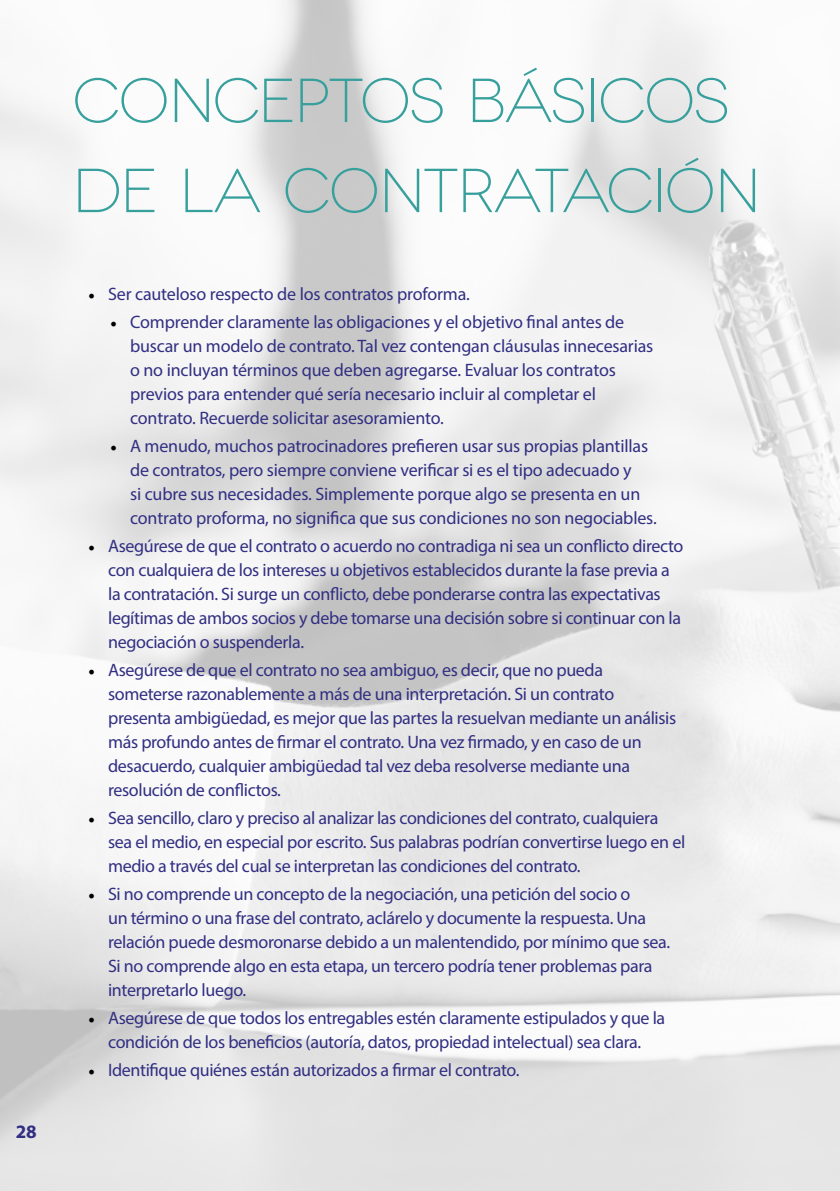
<style>
.page{position:relative;width:840px;height:1191px;background:#fff}
.page>*{position:absolute;margin:0;border:0;box-sizing:border-box;transform-origin:0 0}
.t1{font:300 expanded 62px/90px "Novecento";letter-spacing:-.03em;color:#37a09d}
.t2{font:700 19px "Myriad Pro";color:#312f82}
.t3{font:18px/24px "Myriad Pro";letter-spacing:-.02em;color:#312f82}
.s1{font-family:"Minion Pro";color:#000}
</style>
<div class="page">
<p class="t2" style="left:16px;top:1119px;width:22px">28</p>
<h1 class="t1" style="left:72px;top:56px;width:689px">CONCEPTOS BÁSICOS<br>DE LA CONTRATACIÓN</h1>
<p class="t3" style="left:88px;top:281px;width:383px"><span class="s1">•</span> Ser cauteloso respecto de los contratos proforma.</p>
<p class="t3" style="left:130px;top:309px;width:524px;text-indent:-20px"><span class="s1">•</span> Comprender claramente las obligaciones y el objetivo final antes de buscar un modelo de contrato. Tal vez contengan cláusulas innecesarias o no incluyan términos que deben agregarse. Evaluar los contratos previos para entender qué sería necesario incluir al completar el contrato. Recuerde solicitar asesoramiento.</p>
<p class="t3" style="left:130px;top:433px;width:528px;text-indent:-20px"><span class="s1">•</span> A menudo, muchos patrocinadores prefieren usar sus propias plantillas de contratos, pero siempre conviene verificar si es el tipo adecuado y<br>si cubre sus necesidades. Simplemente porque algo se presenta en un contrato proforma, no significa que sus condiciones no son negociables.</p>
<p class="t3" style="left:108px;top:533px;width:576px;text-indent:-20px"><span class="s1">•</span> Asegúrese de que el contrato o acuerdo no contradiga ni sea un conflicto directo con cualquiera de los intereses u objetivos establecidos durante la fase previa a la contratación. Si surge un conflicto, debe ponderarse contra las expectativas legítimas de ambos socios y debe tomarse una decisión sobre si continuar con la negociación o suspenderla.</p>
<p class="t3" style="left:108px;top:657px;width:569px;text-indent:-20px"><span class="s1">•</span> Asegúrese de que el contrato no sea ambiguo, es decir, que no pueda someterse razonablemente a más de una interpretación. Si un contrato presenta ambigüedad, es mejor que las partes la resuelvan mediante un análisis más profundo antes de firmar el contrato. Una vez firmado, y en caso de un desacuerdo, cualquier ambigüedad tal vez deba resolverse mediante una resolución de conflictos.</p>
<p class="t3" style="left:108px;top:805px;width:578px;text-indent:-20px"><span class="s1">•</span> Sea sencillo, claro y preciso al analizar las condiciones del contrato, cualquiera sea el medio, en especial por escrito. Sus palabras podrían convertirse luego en el medio a través del cual se interpretan las condiciones del contrato.</p>
<p class="t3" style="left:108px;top:881px;width:563px;text-indent:-20px"><span class="s1">•</span> Si no comprende un concepto de la negociación, una petición del socio o<br>un término o una frase del contrato, aclárelo y documente la respuesta. Una relación puede desmoronarse debido a un malentendido, por mínimo que sea.<br>Si no comprende algo en esta etapa, un tercero podría tener problemas para interpretarlo luego.</p>
<p class="t3" style="left:88px;top:1005px;width:578px;text-align:center"><span class="s1">•</span> Asegúrese de que todos los entregables estén claramente estipulados y que la condición de los beneficios (autoría, datos, propiedad intelectual) sea clara.</p>
<p class="t3" style="left:88px;top:1057px;width:432px"><span class="s1">•</span> Identifique quiénes están autorizados a firmar el contrato.</p>
</div>
